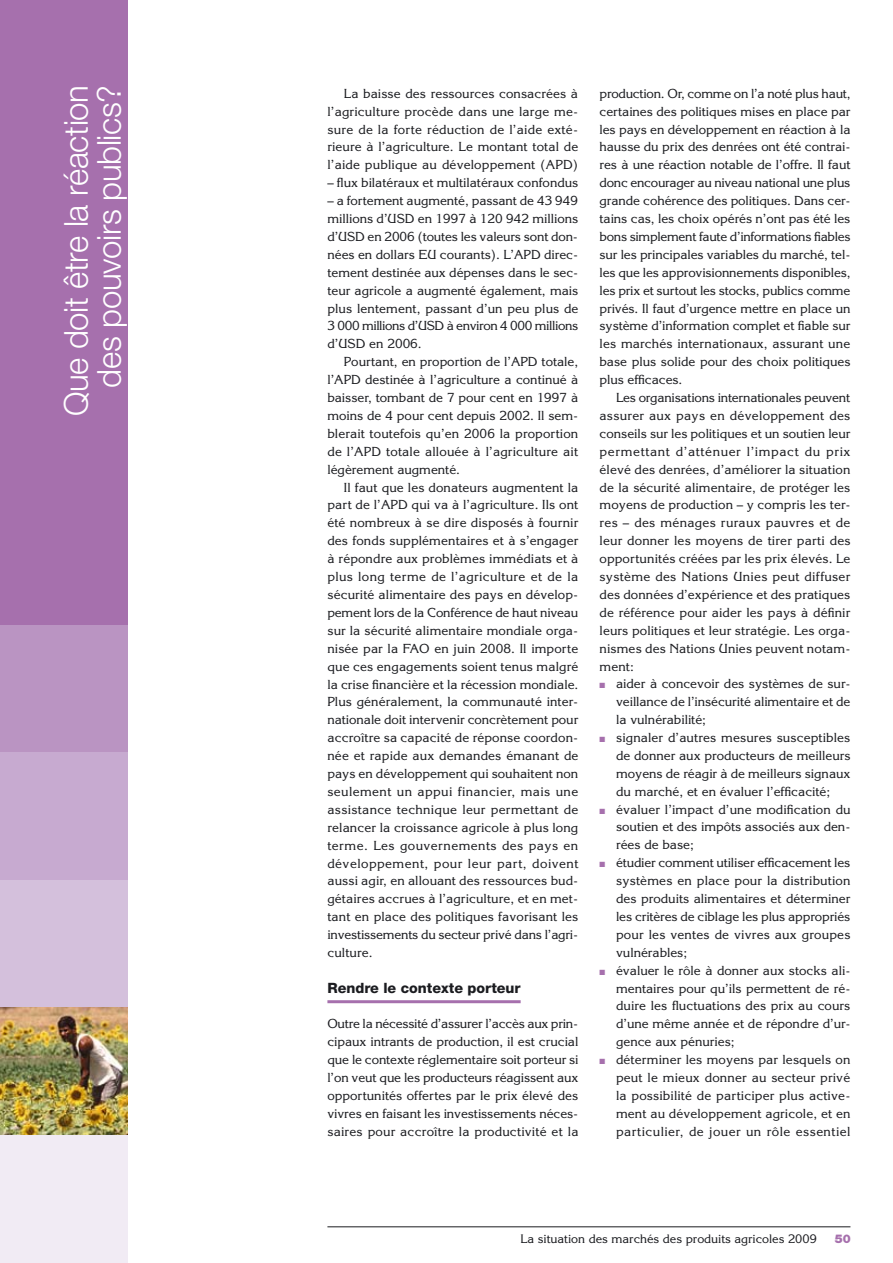
<style>
.page{position:relative;width:893px;height:1263px;background:#fff}
.page>*{position:absolute;margin:0;border:0;box-sizing:border-box;transform-origin:0 0}
.t1{font:300 33px/33px "Helvetica Neue";letter-spacing:-.01em;color:#fff;text-align:right}
.t2{font:800 14.25px "Helvetica Neue";color:#1b1c20}
.t3{font:12.75px/17.9px "Korinna";color:#1b1c20;text-align:justify}
.t4{font:12px "Korinna";color:#1b1c20}
.t5{font:900 12px "Helvetica Neue";color:#a670ad}
.s1{color:#a670ad}
</style>
<div class="page">
<div style="left:0;top:0;width:128px;height:1263px;background:#a670ad"></div>
<div style="left:0;top:625px;width:128px;height:140px;background:#ba94c2"></div>
<hr style="left:327px;top:1226px;width:523px;height:1px;background:#1b1c20">
<div style="left:0;top:753px;width:128px;height:140px;background:#c7aad0"></div>
<div style="left:0;top:880px;width:128px;height:140px;background:#d4c0dc"></div>
<img style="left:0;top:1008px;width:128px;height:127px">
<div style="left:0;top:1135px;width:128px;height:128px;background:#f1ebf4"></div>
<hr style="left:327px;top:1000px;width:194px;height:3px;background:#a670ad">
<h1 class="t1" style="left:59px;top:416px;width:333px;rotate:-90deg">Que doit être la réaction des pouvoirs publics?</h1>
<p class="t3" style="left:327px;top:84px;width:252px;text-indent:16px">La baisse des ressources consacrées à l’agriculture procède dans une large me&shy;sure de la forte réduction de l’aide exté&shy;rieure à l’agriculture. Le montant total de l’aide publique au développement (APD)</p>
<p class="t3" style="left:327px;top:174px;width:252px">– flux bilatéraux et multilatéraux confondus</p>
<p class="t3" style="left:327px;top:192px;width:253px">– a fortement augmenté, passant de 43 949 millions d’USD en 1997 à 120 942 millions d’USD en 2006 (toutes les valeurs sont don&shy;nées en dollars EU courants). L’APD direc&shy;tement destinée aux dépenses dans le sec&shy;teur agricole a augmenté également, mais plus lentement, passant d’un peu plus de 3 000 millions d’USD à environ 4 000 millions d’USD en 2006.</p>
<p class="t3" style="left:327px;top:353px;width:252px;text-indent:16px">Pourtant, en proportion de l’APD totale, l’APD destinée à l’agriculture a continué à baisser, tombant de 7 pour cent en 1997 à moins de 4 pour cent depuis 2002. Il sem&shy;blerait toutefois qu’en 2006 la proportion de l’APD totale allouée à l’agriculture ait légèrement augmenté.</p>
<p class="t3" style="left:327px;top:478px;width:253px;text-indent:16px">Il faut que les donateurs augmentent la part de l’APD qui va à l’agriculture. Ils ont été nombreux à se dire disposés à fournir des fonds supplémentaires et à s’engager à répondre aux problèmes immédiats et à plus long terme de l’agriculture et de la sécurité alimentaire des pays en dévelop&shy;pement lors de la Conférence de haut niveau sur la sécurité alimentaire mondiale orga&shy;nisée par la FAO en juin 2008. Il importe que ces engagements soient tenus malgré la crise financière et la récession mondiale.<br>Plus généralement, la communauté inter&shy;nationale doit intervenir concrètement pour accroître sa capacité de réponse coordon&shy;née et rapide aux demandes émanant de pays en développement qui souhaitent non seulement un appui financier, mais une assistance technique leur permettant de relancer la croissance agricole à plus long terme. Les gouvernements des pays en développement, pour leur part, doivent aussi agir, en allouant des ressources bud&shy;gétaires accrues à l’agriculture, et en met&shy;tant en place des politiques favorisant les investissements du secteur privé dans l’agri&shy;culture.</p>
<p class="t2" style="left:327px;top:979px;width:195px">Rendre le contexte porteur</p>
<p class="t3" style="left:327px;top:1015px;width:253px">Outre la nécessité d’assurer l’accès aux prin&shy;cipaux intrants de production, il est crucial que le contexte réglementaire soit porteur si l’on veut que les producteurs réagissent aux opportunités offertes par le prix élevé des vivres en faisant les investissements néces&shy;saires pour accroître la productivité et la</p>
<p class="t3" style="left:600px;top:84px;width:252px">production. Or, comme on l’a noté plus haut, certaines des politiques mises en place par les pays en développement en réaction à la hausse du prix des denrées ont été contrai&shy;res à une réaction notable de l’offre. Il faut donc encourager au niveau national une plus grande cohérence des politiques. Dans cer&shy;tains cas, les choix opérés n’ont pas été les bons simplement faute d’informations fiables sur les principales variables du marché, tel&shy;les que les approvisionnements disponibles, les prix et surtout les stocks, publics comme privés. Il faut d’urgence mettre en place un système d’information complet et fiable sur les marchés internationaux, assurant une base plus solide pour des choix politiques plus efficaces.</p>
<p class="t3" style="left:600px;top:388px;width:252px;text-indent:16px">Les organisations internationales peuvent assurer aux pays en développement des conseils sur les politiques et un soutien leur permettant d’atténuer l’impact du prix élevé des denrées, d’améliorer la situation de la sécurité alimentaire, de protéger les moyens de production – y compris les ter&shy;res – des ménages ruraux pauvres et de leur donner les moyens de tirer parti des opportunités créées par les prix élevés. Le système des Nations Unies peut diffuser des données d’expérience et des pratiques de référence pour aider les pays à définir leurs politiques et leur stratégie. Les orga&shy;nismes des Nations Unies peuvent notam&shy;ment:</p>
<p class="t3" style="left:616px;top:675px;width:236px;text-indent:-17px"><span class="s1">■</span> aider à concevoir des systèmes de sur&shy;veillance de l’insécurité alimentaire et de la vulnérabilité;</p>
<p class="t3" style="left:616px;top:728px;width:236px;text-indent:-17px"><span class="s1">■</span> signaler d’autres mesures susceptibles de donner aux producteurs de meilleurs moyens de réagir à de meilleurs signaux du marché, et en évaluer l’efficacité;</p>
<p class="t3" style="left:616px;top:800px;width:236px;text-indent:-17px"><span class="s1">■</span> évaluer l’impact d’une modification du soutien et des impôts associés aux den&shy;rées de base;</p>
<p class="t3" style="left:616px;top:854px;width:236px;text-indent:-17px"><span class="s1">■</span> étudier comment utiliser efficacement les systèmes en place pour la distribution des produits alimentaires et déterminer les critères de ciblage les plus appropriés pour les ventes de vivres aux groupes vulnérables;</p>
<p class="t3" style="left:616px;top:961px;width:236px;text-indent:-17px"><span class="s1">■</span> évaluer le rôle à donner aux stocks ali&shy;mentaires pour qu’ils permettent de ré&shy;duire les fluctuations des prix au cours d’une même année et de répondre d’ur&shy;gence aux pénuries;</p>
<p class="t3" style="left:616px;top:1050px;width:236px;text-indent:-17px"><span class="s1">■</span> déterminer les moyens par lesquels on peut le mieux donner au secteur privé la possibilité de participer plus active&shy;ment au développement agricole, et en particulier, de jouer un rôle essentiel</p>
<p class="t4" style="left:521px;top:1231px;width:298px">La situation des marchés des produits agricoles 2009</p>
<p class="t5" style="left:835px;top:1232px;width:18px">50</p>
</div>
